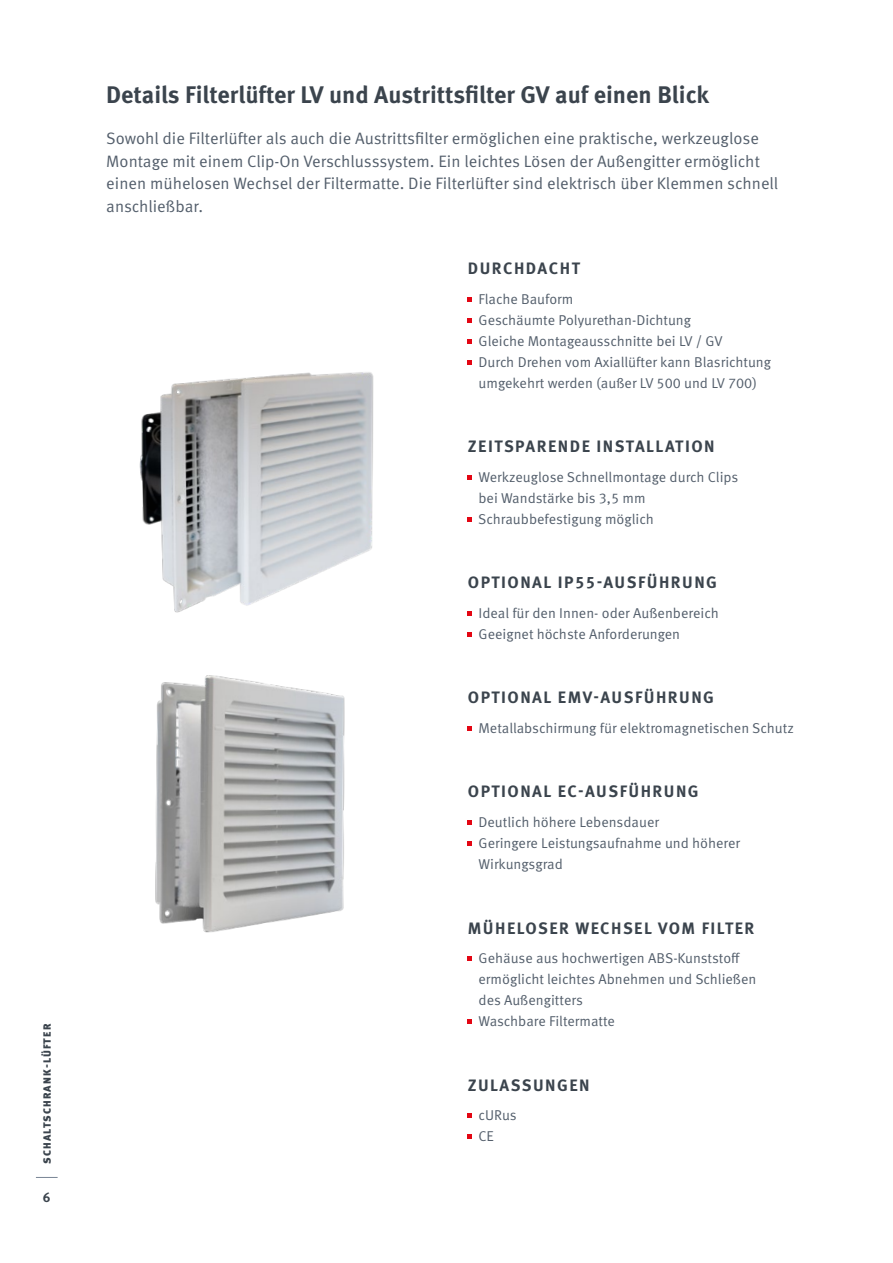
<style>
.page{position:relative;width:893px;height:1263px;background:#fff}
.page>*{position:absolute;margin:0;border:0;box-sizing:border-box;transform-origin:0 0}
.t1{font:700 24px "Meta OT";color:#3b444d}
.t2{font:16.5px/22.5px "Meta OT";color:#535e6b}
.t3{font:700 16.5px "Meta OT";letter-spacing:.09em;color:#3b444d}
.t4{font:14.25px/21px "Meta OT";color:#535e6b}
.t5{font:700 13.5px "Meta OT";color:#3b444d}
.t6{font:900 10.5px "Meta OT";letter-spacing:.11em;color:#3b444d}
</style>
<div class="page">
<svg style="left:36px;top:1177px;width:22px;height:1px"></svg>
<svg style="left:468px;top:297px;width:4px;height:5px"></svg>
<svg style="left:468px;top:318px;width:4px;height:5px"></svg>
<svg style="left:468px;top:339px;width:4px;height:5px"></svg>
<svg style="left:468px;top:360px;width:4px;height:5px"></svg>
<svg style="left:468px;top:475px;width:4px;height:5px"></svg>
<svg style="left:468px;top:517px;width:4px;height:5px"></svg>
<svg style="left:468px;top:611px;width:4px;height:5px"></svg>
<svg style="left:468px;top:632px;width:4px;height:5px"></svg>
<svg style="left:468px;top:726px;width:4px;height:5px"></svg>
<svg style="left:468px;top:820px;width:4px;height:5px"></svg>
<svg style="left:468px;top:841px;width:4px;height:5px"></svg>
<svg style="left:468px;top:956px;width:4px;height:5px"></svg>
<svg style="left:468px;top:1019px;width:4px;height:5px"></svg>
<svg style="left:468px;top:1113px;width:4px;height:5px"></svg>
<svg style="left:468px;top:1134px;width:4px;height:5px"></svg>
<img style="left:139px;top:372px;width:235px;height:241px">
<img style="left:155px;top:675px;width:190px;height:258px">
<p class="t6" style="left:41px;top:1164px;width:142px;rotate:-90deg">SCHALTSCHRANK-LÜFTER</p>
<p class="t5" style="left:43px;top:1189px;width:9px">6</p>
<h1 class="t1" style="left:106px;top:80px;width:604px">Details Filterlüfter LV und Austrittsfilter GV auf einen Blick</h1>
<p class="t2" style="left:106px;top:127px;width:673px">Sowohl die Filterlüfter als auch die Austrittsfilter ermöglichen eine praktische, werkzeuglose Montage mit einem Clip-On Verschlusssystem. Ein leichtes Lösen der Außengitter ermöglicht einen mühelosen Wechsel der Filtermatte. Die Filterlüfter sind elektrisch über Klemmen schnell anschließbar.</p>
<p class="t3" style="left:468px;top:258px;width:114px">DURCHDACHT</p>
<p class="t4" style="left:479px;top:289px;width:294px">Flache Bauform<br>Geschäumte Polyurethan-Dichtung<br>Gleiche Montageausschnitte bei LV / GV<br>Durch Drehen vom Axiallüfter kann Blasrichtung umgekehrt werden (außer LV 500 und LV 700)</p>
<p class="t3" style="left:468px;top:436px;width:248px">ZEITSPARENDE INSTALLATION</p>
<p class="t4" style="left:478px;top:467px;width:261px">Werkzeuglose Schnellmontage durch Clips bei Wandstärke bis 3,5 mm<br>Schraubbefestigung möglich</p>
<p class="t3" style="left:468px;top:572px;width:251px">OPTIONAL IP55-AUSFÜHRUNG</p>
<p class="t4" style="left:479px;top:603px;width:242px">Ideal für den Innen- oder Außenbereich<br>Geeignet höchste Anforderungen</p>
<p class="t3" style="left:468px;top:687px;width:248px">OPTIONAL EMV-AUSFÜHRUNG</p>
<p class="t4" style="left:479px;top:718px;width:317px">Metallabschirmung für elektromagnetischen Schutz</p>
<p class="t3" style="left:468px;top:781px;width:232px">OPTIONAL EC-AUSFÜHRUNG</p>
<p class="t4" style="left:479px;top:812px;width:263px">Deutlich höhere Lebensdauer<br>Geringere Leistungsaufnahme und höherer<br>Wirkungsgrad</p>
<p class="t3" style="left:468px;top:917px;width:288px">MÜHELOSER WECHSEL VOM FILTER</p>
<p class="t4" style="left:478px;top:948px;width:280px">Gehäuse aus hochwertigen ABS-Kunststoff ermöglicht leichtes Abnehmen und Schließen des Außengitters<br>Waschbare Filtermatte</p>
<p class="t3" style="left:468px;top:1074px;width:123px">ZULASSUNGEN</p>
<p class="t4" style="left:479px;top:1105px;width:40px">cURus<br>CE</p>
</div>
